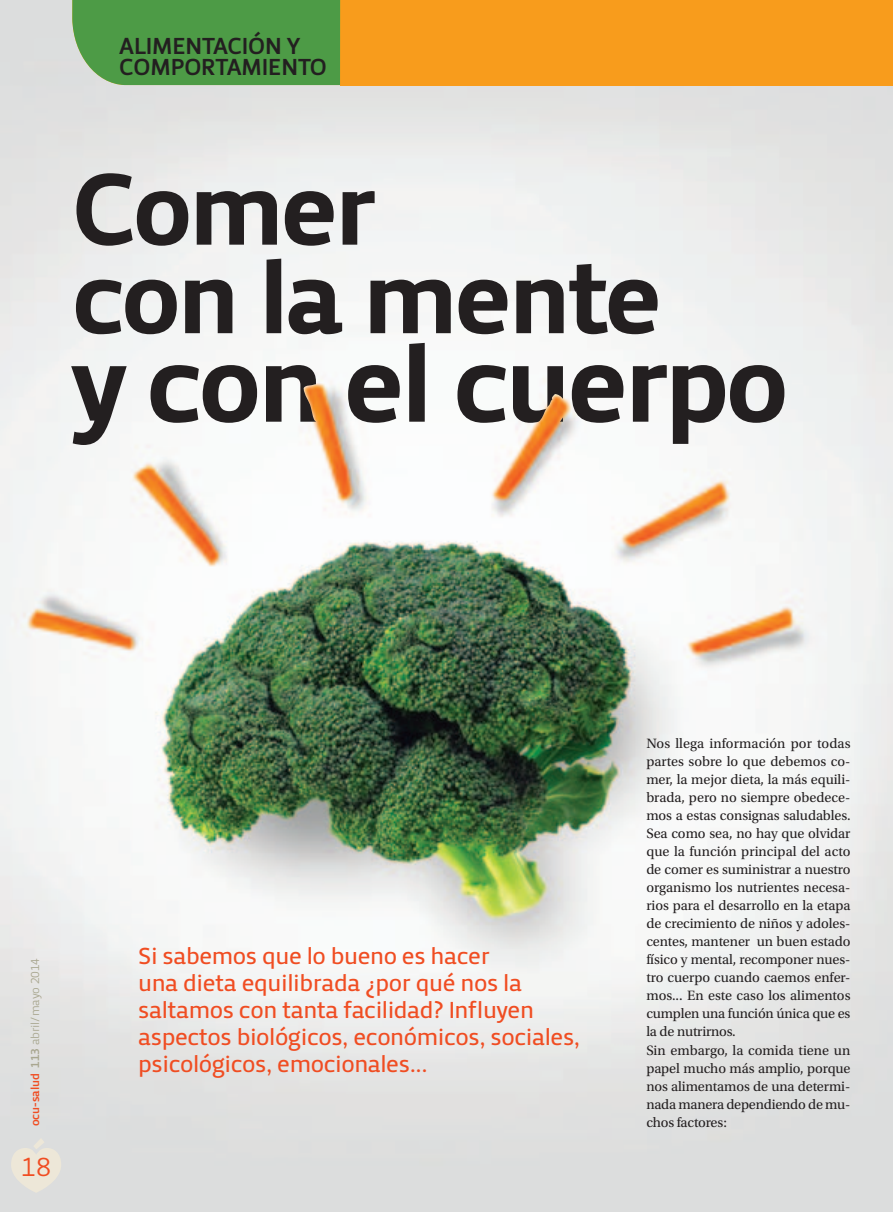
<style>
.page{position:relative;width:893px;height:1212px;background:#fff}
.page>*{position:absolute;margin:0;border:0;box-sizing:border-box;transform-origin:0 0}
.t1{font:111px "Priva Pro Four";letter-spacing:-.025em;color:#231f20}
.t2{font:105px/88.5px "Priva Pro Four";letter-spacing:-.025em;color:#231f20}
.t3{font:27px "Priva Pro One";color:#f04d22}
.t4{font:24px/27px "Priva Pro Two";letter-spacing:-.02em;color:#f04d22}
.t5{font:24px/21px "Priva Pro Three";letter-spacing:-.005em;color:#231f20}
.t6{font:14.25px/18px "Utopia Std";letter-spacing:-.005em;color:#231f20}
.t7{font:12px "Priva Pro One";letter-spacing:-.01em;color:#a9a790}
.s1{font-family:"Priva Pro Three";color:#f04d22}
.s2{font-family:"Priva Pro Three"}
</style>
<div class="page">
<img style="left:0;top:0;width:893px;height:1212px">
<svg style="left:11px;top:1138px;width:50px;height:55px"></svg>
<div style="left:340px;top:0;width:553px;height:85px;background:#f89c1c"></div>
<div style="left:72px;top:0;width:268px;height:85px;background:#4d9b46"></div>
<img style="left:135px;top:384px;width:433px;height:180px">
<h3 class="t5" style="left:119px;top:36px;width:209px">ALIMENTACIÓN Y<br>COMPORTAMIENTO</h3>
<h3 class="t5" style="left:119px;top:36px;width:218px">LA VACUNA DEL<br>PAPILOMA HUMANO</h3>
<h2 class="t2" style="left:72px;top:165px;width:591px">Comer<br>con la mente</h2>
<h1 class="t1" style="left:72px;top:314px;width:717px">y con el cuerpo</h1>
<p class="t7" style="left:28px;top:1126px;width:170px;rotate:-90deg"><span class="s1">OCU-SALUD</span> <span class="s2">113</span> abril/mayo 2014</p>
<h3 class="t3" style="left:21px;top:1150px;width:32px">18</h3>
<h3 class="t4" style="left:138px;top:942px;width:444px">Si sabemos que lo bueno es hacer<br>una dieta equilibrada ¿por qué nos la saltamos con tanta facilidad? Influyen aspectos biológicos, económicos, sociales, psicológicos, emocionales...</h3>
<p class="t6" style="left:646px;top:735px;width:206px">Nos llega información por todas partes sobre lo que debemos co&shy;mer, la mejor dieta, la más equili&shy;brada, pero no siempre obedece&shy;mos a estas consignas saludables.<br>Sea como sea, no hay que olvidar que la función principal del acto de comer es suministrar a nuestro organismo los nutrientes necesa&shy;rios para el desarrollo en la etapa de crecimiento de niños y adoles&shy;centes, mantener un buen estado físico y mental, recomponer nues&shy;tro cuerpo cuando caemos enfer&shy;mos... En este caso los alimentos cumplen una función única que es la de nutrirnos.<br>Sin embargo, la comida tiene un papel mucho más amplio, porque nos alimentamos de una determi&shy;nada manera dependiendo de mu&shy;chos factores:</p>
</div>
